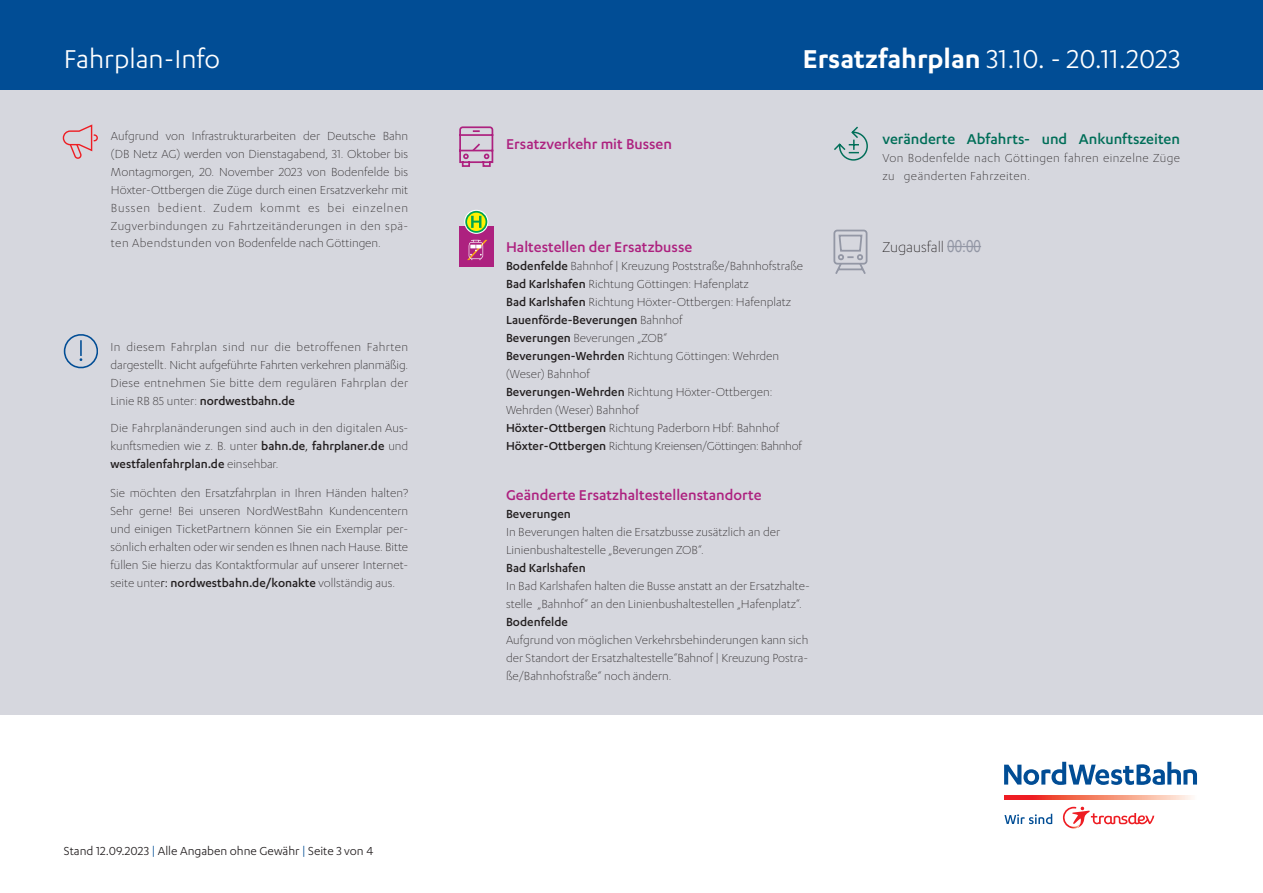
<style>
.page{position:relative;width:1263px;height:893px;background:#fff}
.page>*{position:absolute;margin:0;border:0;box-sizing:border-box;transform-origin:0 0}
.t1{font:30px "Karbon";color:#fff}
.t2{font:500 16.5px "Karbon";color:#ad217f}
.t3{font:500 16.5px "Karbon";color:#006e58}
.t4{font:300 16.5px "Karbon";color:#231f20}
.t5{font:300 13.5px/18px "Karbon";color:#231f20;text-align:justify}
.t6{font:300 13.5px/18px "Karbon";letter-spacing:.03em;color:#231f20}
.t7{font:13.5px "Karbon";color:#231f20}
.t8{font:500 13.5px "Karbon";color:#231f20}
.s1{font-weight:500}
.s2{font-weight:400}
.s3{color:#014d95}
.s4{font-weight:600}
.s5{font-family:"Arial Narrow";font-weight:400;color:#9397a5}
</style>
<div class="page">
<div style="left:0;top:89px;width:1263px;height:625px;background:#d6d7de"></div>
<svg style="left:63px;top:124px;width:35px;height:35px"></svg>
<div style="left:0;top:0;width:1263px;height:89px;background:#014d95"></div>
<svg style="left:1004px;top:795px;width:188px;height:5px"></svg>
<svg style="left:1004px;top:814px;width:48px;height:10px"></svg>
<svg style="left:1072px;top:806px;width:82px;height:20px"></svg>
<img style="left:1062px;top:807px;width:19px;height:21px">
<svg style="left:1004px;top:762px;width:193px;height:23px"></svg>
<svg style="left:64px;top:334px;width:34px;height:34px"></svg>
<svg style="left:459px;top:126px;width:34px;height:41px"></svg>
<div style="left:459px;top:226px;width:34px;height:41px;background:#ad217f"></div>
<svg style="left:467px;top:240px;width:20px;height:20px"></svg>
<svg style="left:464px;top:210px;width:24px;height:24px"></svg>
<svg style="left:466px;top:212px;width:20px;height:20px"></svg>
<div style="left:465px;top:211px;width:22px;height:22px;border:2px solid #00a54f;border-radius:50%"></div>
<svg style="left:471px;top:216px;width:10px;height:12px"></svg>
<svg style="left:834px;top:127px;width:34px;height:34px"></svg>
<svg style="left:833px;top:230px;width:34px;height:44px"></svg>
<hr style="left:947px;top:246px;width:34px;height:1px;background:#9397a5">
<h1 class="t1" style="left:64px;top:42px;width:158px">Fahrplan-Info</h1>
<p class="t5" style="left:111px;top:126px;width:299px">Aufgrund von Infrastrukturarbeiten der Deutsche Bahn (DB Netz AG) werden von Dienstagabend, 31. Oktober bis Montagmorgen, 20. November 2023 von Bodenfelde bis Höxter-Ottbergen die Züge durch einen Ersatzverkehr mit Bussen bedient. Zudem kommt es bei einzelnen Zugverbindungen zu Fahrtzeitänderungen in den spä&shy;ten Abendstunden von Bodenfelde nach Göttingen.</p>
<p class="t5" style="left:111px;top:338px;width:299px">In diesem Fahrplan sind nur die betroffenen Fahrten dargestellt. Nicht aufgeführte Fahrten verkehren planmäßig.<br>Diese entnehmen Sie bitte dem regulären Fahrplan der Linie RB 85 unter: <span class="s1">nordwestbahn.de</span></p>
<p class="t5" style="left:111px;top:419px;width:299px">Die Fahrplanänderungen sind auch in den digitalen Aus&shy;kunftsmedien wie z. B. unter <span class="s1">bahn.de</span><span class="s2">,</span> <span class="s1">fahrplaner.de</span> und <span class="s1">westfalenfahrplan.de</span> einsehbar.</p>
<p class="t5" style="left:111px;top:483px;width:299px">Sie möchten den Ersatzfahrplan in Ihren Händen halten?<br>Sehr gerne! Bei unseren NordWestBahn Kundencentern und einigen TicketPartnern können Sie ein Exemplar per&shy;sönlich erhalten oder wir senden es Ihnen nach Hause. Bitte füllen Sie hierzu das Kontaktformular auf unserer Internet&shy;seite unte<span class="s2">r:</span> <span class="s1">nordwestbahn.de/konakte</span> vollständig aus.</p>
<p class="t7" style="left:64px;top:843px;width:311px">Stand 12.09.2023 <span class="s3">|</span> Alle Angaben ohne Gewähr <span class="s3">|</span> Seite 3 von 4</p>
<p class="t2" style="left:506px;top:134px;width:167px">Ersatzverkehr mit Bussen</p>
<h1 class="t1" style="left:803px;top:42px;width:379px"><span class="s4">Ersatzfahrplan</span> 31.10. - 20.11.2023</h1>
<p class="t3" style="left:882px;top:130px;width:299px">veränderte Abfahrts- und Ankunftszeiten</p>
<p class="t6" style="left:882px;top:149px;width:299px">Von Bodenfelde nach Göttingen fahren einzelne Züge zu geänderten Fahrzeiten.</p>
<p class="t2" style="left:506px;top:238px;width:188px">Haltestellen der Ersatzbusse</p>
<p class="t5" style="left:506px;top:257px;width:299px;text-align:left"><span class="s1">Bodenfelde</span> Bahnhof | Kreuzung Poststraße/Bahnhofstraße <span class="s1">Bad Karlshafen</span> Richtung Göttingen: Hafenplatz<br><span class="s1">Bad Karlshafen</span> Richtung Höxter-Ottbergen: Hafenplatz <span class="s1">Lauenförde-Beverungen</span> Bahnhof<br><span class="s1">Beverungen</span> Beverungen „ZOB“<br><span class="s1">Beverungen-Wehrden</span> Richtung Göttingen: Wehrden (Weser) Bahnhof<br><span class="s1">Beverungen-Wehrden</span> Richtung Höxter-Ottbergen:<br>Wehrden (Weser) Bahnhof<br><span class="s1">Höxter-Ottbergen</span> Richtung Paderborn Hbf: Bahnhof <span class="s1">Höxter-Ottbergen</span> Richtung Kreiensen/Göttingen: Bahnhof</p>
<p class="t2" style="left:506px;top:486px;width:257px">Geänderte Ersatzhaltestellenstandorte</p>
<p class="t8" style="left:506px;top:506px;width:66px">Beverungen</p>
<p class="t5" style="left:506px;top:522px;width:276px">In Beverungen halten die Ersatzbusse zusätzlich an der<br>Linienbushaltestelle „Beverungen ZOB“.</p>
<p class="t8" style="left:506px;top:560px;width:81px">Bad Karlshafen</p>
<p class="t5" style="left:506px;top:576px;width:305px">In Bad Karlshafen halten die Busse anstatt an der Ersatzhalte&shy;stelle „Bahnhof“ an den Linienbushaltestellen „Hafenplatz“.</p>
<p class="t8" style="left:506px;top:614px;width:63px">Bodenfelde</p>
<p class="t5" style="left:506px;top:630px;width:304px">Aufgrund von möglichen Verkehrsbehinderungen kann sich der Standort der Ersatzhaltestelle“Bahnof | Kreuzung Postra&shy;ße/Bahnhofstraße“ noch ändern.</p>
<p class="t4" style="left:882px;top:238px;width:100px">Zugausfall <span class="s5">00:00</span></p>
</div>
